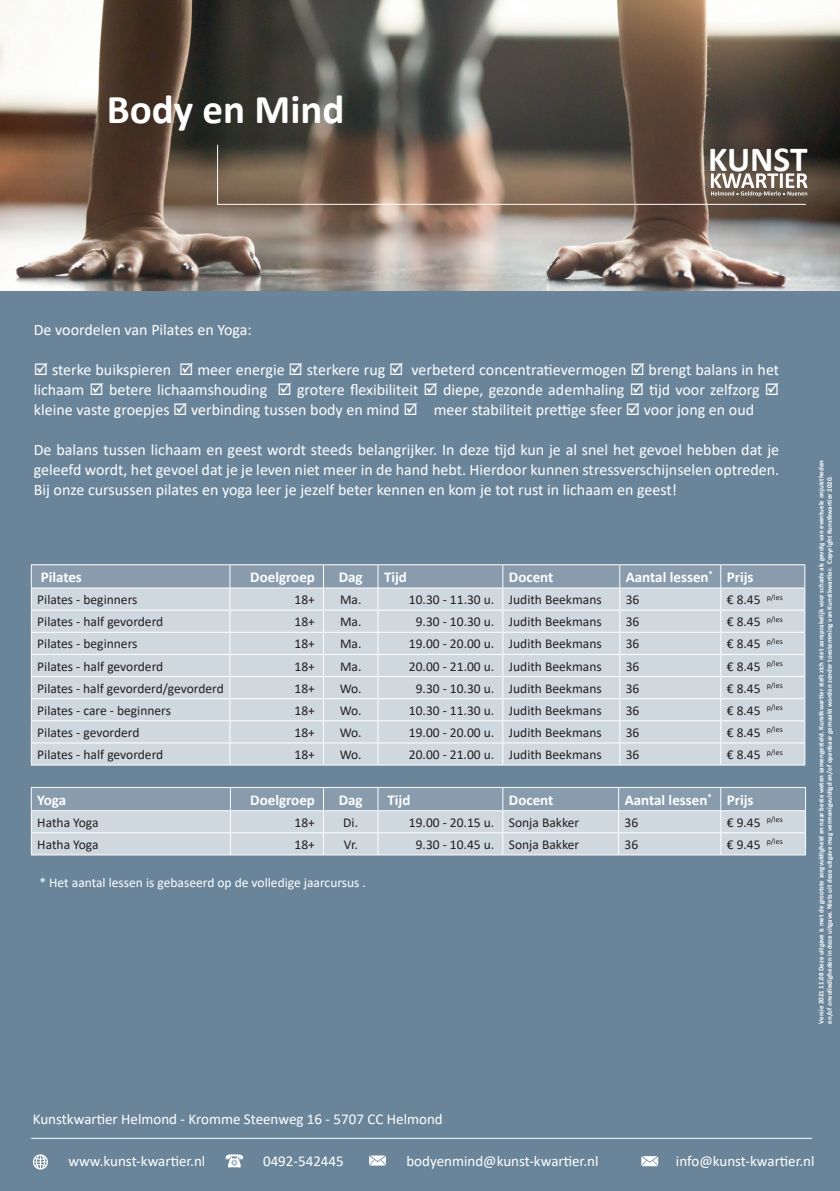
<style>
.page{position:relative;width:840px;height:1191px;background:#fff}
.page>*{position:absolute;margin:0;border:0;box-sizing:border-box;transform-origin:0 0}
.t1{font:700 41px "Calibri";color:#fff}
.t2{font:700 35.4px "Calibri";letter-spacing:-.005em;color:#fff}
.t3{font:16px/20px "Calibri";color:#fff;text-align:justify}
.t4{font:15px "Calibri";color:#fff}
.t5{font:700 15px "Calibri";color:#fff}
.t6{font:13.6px "Calibri";color:#231f20}
.t7{font:13.6px "Calibri";color:#fff}
.t8{font:700 7px/8.4px "Calibri";color:#fff}
</style>
<div class="page">
<div style="left:0;top:0;width:839px;height:1191px;background:#6a859a"></div>
<img style="left:0;top:0;width:839px;height:291px">
<svg style="left:216px;top:144px;width:591px;height:61px;background:#776354"></svg>
<hr style="left:31px;top:564px;width:199px;height:1px;background:#fff">
<hr style="left:230px;top:564px;width:93px;height:1px;background:#fff">
<hr style="left:323px;top:564px;width:55px;height:1px;background:#fff">
<hr style="left:378px;top:564px;width:124px;height:1px;background:#fff">
<hr style="left:502px;top:564px;width:117px;height:1px;background:#fff">
<hr style="left:619px;top:564px;width:101px;height:1px;background:#fff">
<hr style="left:720px;top:564px;width:84px;height:1px;background:#fff">
<svg style="left:31px;top:565px;width:774px;height:199px;background:#cad3db"></svg>
<hr style="left:31px;top:764px;width:199px;height:1px;background:#fff">
<hr style="left:230px;top:764px;width:93px;height:1px;background:#fff">
<hr style="left:323px;top:764px;width:55px;height:1px;background:#fff">
<hr style="left:378px;top:764px;width:124px;height:1px;background:#fff">
<hr style="left:502px;top:764px;width:117px;height:1px;background:#fff">
<hr style="left:619px;top:764px;width:101px;height:1px;background:#fff">
<hr style="left:720px;top:764px;width:84px;height:1px;background:#fff">
<svg style="left:31px;top:787px;width:774px;height:67px;background:#bac6d0"></svg>
<hr style="left:31px;top:854px;width:199px;height:1px;background:#fff">
<hr style="left:230px;top:854px;width:93px;height:1px;background:#fff">
<hr style="left:323px;top:854px;width:55px;height:1px;background:#fff">
<hr style="left:378px;top:854px;width:124px;height:1px;background:#fff">
<hr style="left:502px;top:854px;width:116px;height:1px;background:#fff">
<hr style="left:618px;top:854px;width:102px;height:1px;background:#fff">
<hr style="left:720px;top:854px;width:85px;height:1px;background:#fff">
<hr style="left:31px;top:1137px;width:780px;height:1px;background:#fff">
<svg style="left:33px;top:1154px;width:15px;height:15px"></svg>
<svg style="left:369px;top:1155px;width:17px;height:10px"></svg>
<svg style="left:641px;top:1156px;width:16px;height:10px"></svg>
<svg style="left:225px;top:1154px;width:18px;height:13px"></svg>
<h1 class="t1" style="left:107px;top:81px;width:239px">Body en Mind</h1>
<h2 class="t2" style="left:707px;top:134px;width:101px">KUNST</h2>
<p class="t3" style="left:34px;top:319px;width:219px">De voordelen van Pilates en Yoga:</p>
<p class="t3" style="left:34px;top:359px;width:746px">☑ sterke buikspieren ☑ meer energie ☑ sterkere rug ☑ verbeterd concentratievermogen ☑ brengt balans in het lichaam ☑ betere lichaamshouding ☑ grotere flexibiliteit ☑ diepe, gezonde ademhaling ☑ tijd voor zelfzorg ☑ kleine vaste groepjes ☑ verbinding tussen body en mind ☑ meer stabiliteit prettige sfeer ☑ voor jong en oud</p>
<p class="t3" style="left:34px;top:439px;width:746px">De balans tussen lichaam en geest wordt steeds belangrijker. In deze tijd kun je al snel het gevoel hebben dat je geleefd wordt, het gevoel dat je je leven niet meer in de hand hebt. Hierdoor kunnen stressverschijnselen optreden.<br>Bij onze cursussen pilates en yoga leer je jezelf beter kennen en kom je tot rust in lichaam en geest!</p>
<p class="t5" style="left:41px;top:566px;width:43px">Pilates</p>
<p class="t5" style="left:250px;top:566px;width:66px">Doelgroep</p>
<p class="t5" style="left:338px;top:566px;width:25px">Dag</p>
<p class="t5" style="left:384px;top:566px;width:24px">Tijd</p>
<p class="t5" style="left:508px;top:566px;width:46px">Docent</p>
<p class="t5" style="left:625px;top:566px;width:129px">Aantal lessen<sup>*</sup> Prijs</p>
<p class="t6" style="left:37px;top:590px;width:102px">Pilates - beginners</p>
<p class="t6" style="left:294px;top:590px;width:22px">18+</p>
<p class="t6" style="left:340px;top:590px;width:23px">Ma.</p>
<p class="t6" style="left:408px;top:590px;width:194px">10.30 - 11.30 u. Judith Beekmans</p>
<p class="t6" style="left:625px;top:590px;width:15px">36</p>
<p class="t6" style="left:726px;top:590px;width:57px">€ 8.45 <sup>p/les</sup></p>
<p class="t6" style="left:37px;top:612px;width:127px">Pilates - half gevorderd</p>
<p class="t6" style="left:294px;top:612px;width:22px">18+</p>
<p class="t6" style="left:340px;top:612px;width:23px">Ma.</p>
<p class="t6" style="left:415px;top:612px;width:187px">9.30 - 10.30 u. Judith Beekmans</p>
<p class="t6" style="left:625px;top:612px;width:15px">36</p>
<p class="t6" style="left:726px;top:612px;width:57px">€ 8.45 <sup>p/les</sup></p>
<p class="t6" style="left:37px;top:634px;width:102px">Pilates - beginners</p>
<p class="t6" style="left:294px;top:634px;width:22px">18+</p>
<p class="t6" style="left:340px;top:634px;width:23px">Ma.</p>
<p class="t6" style="left:408px;top:634px;width:194px">19.00 - 20.00 u. Judith Beekmans</p>
<p class="t6" style="left:625px;top:634px;width:15px">36</p>
<p class="t6" style="left:726px;top:634px;width:57px">€ 8.45 <sup>p/les</sup></p>
<p class="t6" style="left:37px;top:656px;width:127px">Pilates - half gevorderd</p>
<p class="t6" style="left:294px;top:656px;width:22px">18+</p>
<p class="t6" style="left:340px;top:656px;width:23px">Ma.</p>
<p class="t6" style="left:408px;top:656px;width:194px">20.00 - 21.00 u. Judith Beekmans</p>
<p class="t6" style="left:625px;top:656px;width:15px">36</p>
<p class="t6" style="left:726px;top:656px;width:57px">€ 8.45 <sup>p/les</sup></p>
<p class="t6" style="left:37px;top:678px;width:188px">Pilates - half gevorderd/gevorderd</p>
<p class="t6" style="left:294px;top:678px;width:22px">18+</p>
<p class="t6" style="left:339px;top:678px;width:23px">Wo.</p>
<p class="t6" style="left:415px;top:678px;width:187px">9.30 - 10.30 u. Judith Beekmans</p>
<p class="t6" style="left:625px;top:678px;width:15px">36</p>
<p class="t6" style="left:726px;top:678px;width:57px">€ 8.45 <sup>p/les</sup></p>
<p class="t6" style="left:37px;top:701px;width:135px">Pilates - care - beginners</p>
<p class="t6" style="left:294px;top:701px;width:22px">18+</p>
<p class="t6" style="left:339px;top:701px;width:23px">Wo.</p>
<p class="t6" style="left:408px;top:701px;width:194px">10.30 - 11.30 u. Judith Beekmans</p>
<p class="t6" style="left:625px;top:701px;width:15px">36</p>
<p class="t6" style="left:726px;top:701px;width:57px">€ 8.45 <sup>p/les</sup></p>
<p class="t6" style="left:37px;top:723px;width:104px">Pilates - gevorderd</p>
<p class="t6" style="left:294px;top:723px;width:22px">18+</p>
<p class="t6" style="left:339px;top:723px;width:23px">Wo.</p>
<p class="t6" style="left:408px;top:723px;width:194px">19.00 - 20.00 u. Judith Beekmans</p>
<p class="t6" style="left:625px;top:723px;width:15px">36</p>
<p class="t6" style="left:726px;top:723px;width:57px">€ 8.45 <sup>p/les</sup></p>
<p class="t6" style="left:37px;top:745px;width:127px">Pilates - half gevorderd</p>
<p class="t6" style="left:294px;top:745px;width:22px">18+</p>
<p class="t6" style="left:339px;top:745px;width:23px">Wo.</p>
<p class="t6" style="left:408px;top:745px;width:194px">20.00 - 21.00 u. Judith Beekmans</p>
<p class="t6" style="left:625px;top:745px;width:15px">36</p>
<p class="t6" style="left:726px;top:745px;width:57px">€ 8.45 <sup>p/les</sup></p>
<p class="t5" style="left:37px;top:789px;width:30px">Yoga</p>
<p class="t5" style="left:250px;top:789px;width:66px">Doelgroep</p>
<p class="t5" style="left:338px;top:789px;width:25px">Dag</p>
<p class="t5" style="left:387px;top:789px;width:24px">Tijd</p>
<p class="t5" style="left:508px;top:789px;width:46px">Docent</p>
<p class="t5" style="left:624px;top:789px;width:130px">Aantal lessen<sup>*</sup> Prijs</p>
<p class="t6" style="left:37px;top:813px;width:63px">Hatha Yoga</p>
<p class="t6" style="left:294px;top:813px;width:22px">18+</p>
<p class="t6" style="left:343px;top:813px;width:16px">Di.</p>
<p class="t6" style="left:408px;top:813px;width:172px">19.00 - 20.15 u. Sonja Bakker</p>
<p class="t6" style="left:624px;top:813px;width:15px">36</p>
<p class="t6" style="left:726px;top:813px;width:57px">€ 9.45 <sup>p/les</sup></p>
<p class="t6" style="left:37px;top:835px;width:63px">Hatha Yoga</p>
<p class="t6" style="left:294px;top:835px;width:22px">18+</p>
<p class="t6" style="left:343px;top:835px;width:16px">Vr.</p>
<p class="t6" style="left:415px;top:835px;width:165px">9.30 - 10.45 u. Sonja Bakker</p>
<p class="t6" style="left:624px;top:835px;width:15px">36</p>
<p class="t6" style="left:726px;top:835px;width:57px">€ 9.45 <sup>p/les</sup></p>
<p class="t7" style="left:39px;top:873px;width:328px">* Het aantal lessen is gebaseerd op de volledige jaarcursus .</p>
<p class="t4" style="left:33px;top:1108px;width:411px">Kunstkwartier Helmond - Kromme Steenweg 16 - 5707 CC Helmond</p>
<p class="t8" style="left:816px;top:1023px;width:565px;rotate:-90deg">Versie 2021 11.08 Deze uitgave is met de grootste zorgvuldigheid en naar beste weten samengesteld. Kunstkwartier stelt zich niet aansprakelijk voor schade als gevolg van eventuele onjuistheden en/of onvolledigheden in deze uitgave. Niets uit deze uitgave mag vermenigvuldigd en/of openbaar gemaakt worden zonder toestemming van Kunstkwartier. Copyright Kunstkwartier 2020.</p>
<p class="t4" style="left:68px;top:1150px;width:138px">www.kunst-kwartier.nl</p>
<p class="t4" style="left:263px;top:1150px;width:82px">0492-542445</p>
<p class="t4" style="left:406px;top:1150px;width:193px">bodyenmind@kunst-kwartier.nl</p>
<p class="t4" style="left:675px;top:1150px;width:140px">info@kunst-kwartier.nl</p>
</div>
